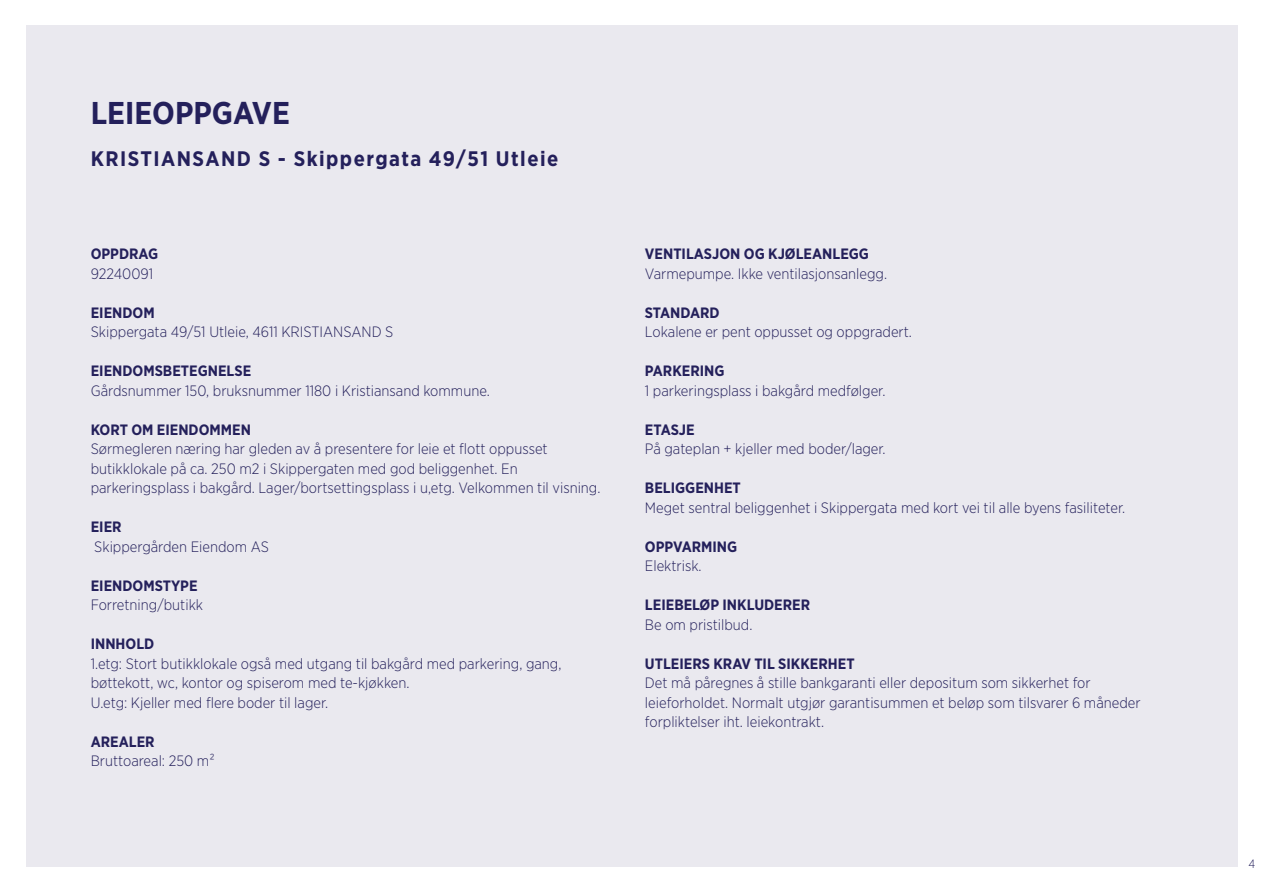
<style>
.page{position:relative;width:1263px;height:893px;background:#fff}
.page>*{position:absolute;margin:0;border:0;box-sizing:border-box;transform-origin:0 0}
.t1{font:700 31.5px "Gotham Narrow";color:#24205b}
.t2{font:700 21px "Gotham Narrow";letter-spacing:.07em;color:#24205b}
.t3{font:300 15px/19.5px "Gotham Narrow";color:#24205b}
.t4{font:700 15px "Gotham Narrow";color:#24205b}
.t5{font:300 12px "Gotham Narrow";color:#24205b}
</style>
<div class="page">
<div style="left:26px;top:26px;width:1211px;height:841px;background:#eae9ef"></div>
<h1 class="t1" style="left:91px;top:93px;width:201px">LEIEOPPGAVE</h1>
<h2 class="t2" style="left:91px;top:145px;width:469px">KRISTIANSAND S ‑ Skippergata 49/51 Utleie</h2>
<p class="t4" style="left:91px;top:244px;width:69px">OPPDRAG</p>
<p class="t3" style="left:91px;top:263px;width:64px">92240091</p>
<p class="t4" style="left:91px;top:303px;width:66px">EIENDOM</p>
<p class="t3" style="left:91px;top:322px;width:304px">Skippergata 49/51 Utleie, 4611 KRISTIANSAND S</p>
<p class="t4" style="left:91px;top:361px;width:162px">EIENDOMSBETEGNELSE</p>
<p class="t3" style="left:91px;top:380px;width:401px">Gårdsnummer 150, bruksnummer 1180 i Kristiansand kommune.</p>
<p class="t4" style="left:91px;top:420px;width:162px">KORT OM EIENDOMMEN</p>
<p class="t3" style="left:91px;top:439px;width:511px">Sørmegleren næring har gleden av å presentere for leie et flott oppusset butikklokale på ca. 250 m2 i Skippergaten med god beliggenhet. En parkeringsplass i bakgård. Lager/bortsettingsplass i u,etg. Velkommen til visning.</p>
<p class="t4" style="left:91px;top:517px;width:32px">EIER</p>
<p class="t3" style="left:94px;top:536px;width:176px">Skippergården Eiendom AS</p>
<p class="t4" style="left:91px;top:576px;width:108px">EIENDOMSTYPE</p>
<p class="t3" style="left:91px;top:595px;width:114px">Forretning/butikk</p>
<p class="t4" style="left:91px;top:634px;width:65px">INNHOLD</p>
<p class="t3" style="left:91px;top:653px;width:472px">1.etg: Stort butikklokale også med utgang til bakgård med parkering, gang, bøttekott, wc, kontor og spiserom med te‑kjøkken.<br>U.etg: Kjeller med flere boder til lager.</p>
<p class="t4" style="left:91px;top:732px;width:65px">AREALER</p>
<p class="t3" style="left:91px;top:751px;width:125px">Bruttoareal: 250 m²</p>
<p class="t4" style="left:645px;top:244px;width:226px">VENTILASJON OG KJØLEANLEGG</p>
<p class="t3" style="left:645px;top:263px;width:244px">Varmepumpe. Ikke ventilasjonsanlegg.</p>
<p class="t4" style="left:645px;top:303px;width:76px">STANDARD</p>
<p class="t3" style="left:645px;top:322px;width:269px">Lokalene er pent oppusset og oppgradert.</p>
<p class="t4" style="left:645px;top:361px;width:81px">PARKERING</p>
<p class="t3" style="left:645px;top:380px;width:242px">1 parkeringsplass i bakgård medfølger.</p>
<p class="t4" style="left:645px;top:420px;width:51px">ETASJE</p>
<p class="t3" style="left:645px;top:439px;width:242px">På gateplan + kjeller med boder/lager.</p>
<p class="t4" style="left:645px;top:478px;width:97px">BELIGGENHET</p>
<p class="t3" style="left:645px;top:497px;width:482px">Meget sentral beliggenhet i Skippergata med kort vei til alle byens fasiliteter.</p>
<p class="t4" style="left:645px;top:537px;width:94px">OPPVARMING</p>
<p class="t3" style="left:645px;top:556px;width:58px">Elektrisk.</p>
<p class="t4" style="left:645px;top:595px;width:167px">LEIEBELØP INKLUDERER</p>
<p class="t3" style="left:645px;top:614px;width:109px">Be om pristilbud.</p>
<p class="t4" style="left:645px;top:654px;width:211px">UTLEIERS KRAV TIL SIKKERHET</p>
<p class="t3" style="left:645px;top:673px;width:497px">Det må påregnes å stille bankgaranti eller depositum som sikkerhet for leieforholdet. Normalt utgjør garantisummen et beløp som tilsvarer 6 måneder forpliktelser iht. leiekontrakt.</p>
<p class="t5" style="left:1248px;top:856px;width:8px">4</p>
</div>
